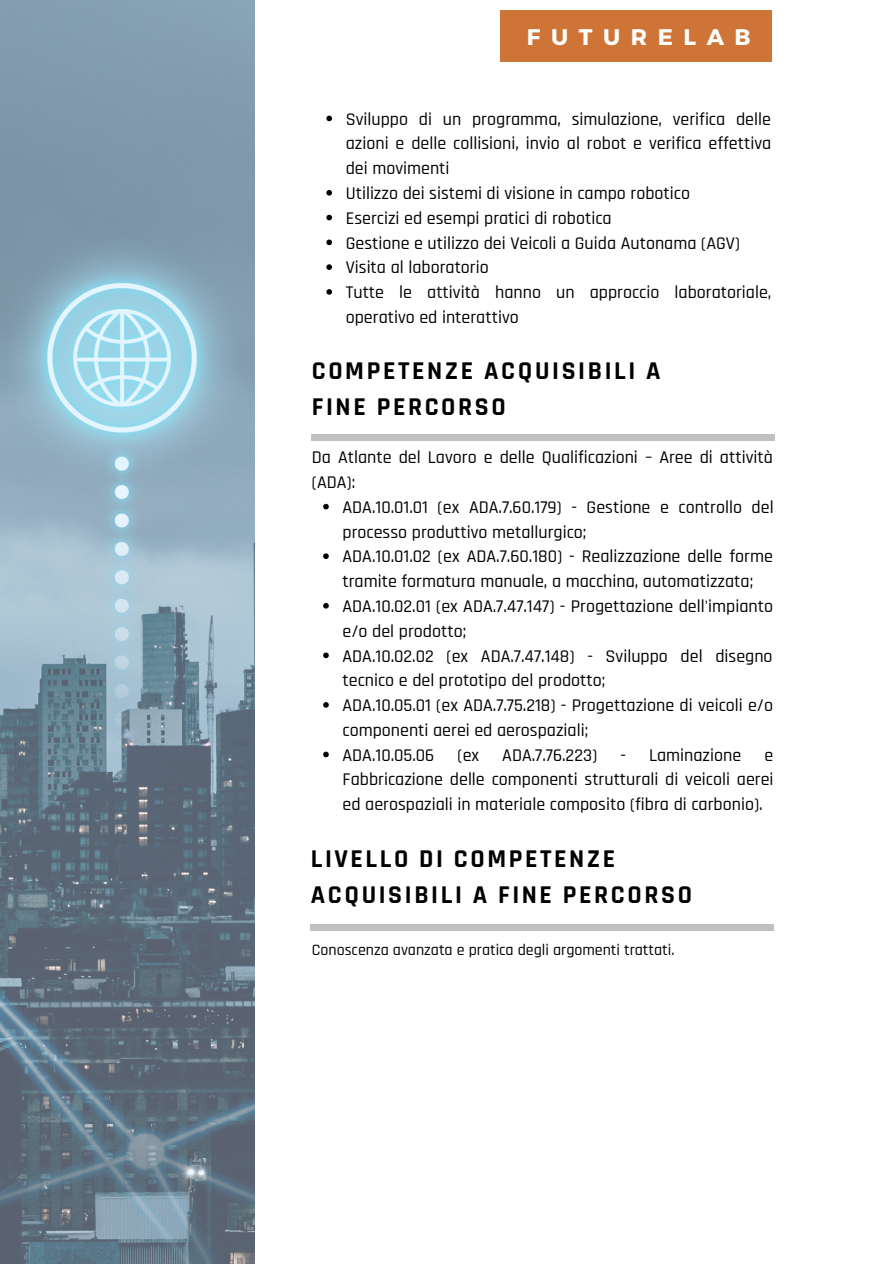
<style>
.page{position:relative;width:894px;height:1264px;background:#fff}
.page>*{position:absolute;margin:0;border:0;box-sizing:border-box;transform-origin:0 0}
.t1{font:700 25.95px/36px "Rajdhani";letter-spacing:.1em;color:#000}
.t2{font:700 22.5px "Montserrat";letter-spacing:.47em;color:#fff}
.t3{font:500 18px/24.8px "Rajdhani";color:#000}
.t4{font:500 16.05px "Rajdhani";color:#000}
</style>
<div class="page">
<div style="left:311px;top:924px;width:462px;height:6px;background:#c0c0c0"></div>
<svg style="left:323px;top:504px;width:6px;height:5px"></svg>
<svg style="left:323px;top:553px;width:6px;height:6px"></svg>
<svg style="left:323px;top:603px;width:6px;height:5px"></svg>
<svg style="left:323px;top:652px;width:6px;height:6px"></svg>
<svg style="left:323px;top:702px;width:6px;height:5px"></svg>
<svg style="left:323px;top:751px;width:6px;height:6px"></svg>
<div style="left:312px;top:434px;width:462px;height:7px;background:#c0c0c0"></div>
<div style="left:500px;top:10px;width:271px;height:52px;background:#cf7437"></div>
<img style="left:0;top:0;width:255px;height:1263px">
<svg style="left:326px;top:116px;width:6px;height:5px"></svg>
<svg style="left:326px;top:190px;width:6px;height:5px"></svg>
<svg style="left:326px;top:215px;width:6px;height:5px"></svg>
<svg style="left:326px;top:239px;width:6px;height:6px"></svg>
<svg style="left:326px;top:264px;width:6px;height:6px"></svg>
<svg style="left:326px;top:289px;width:6px;height:6px"></svg>
<p class="t2" style="left:526px;top:22px;width:225px">FUTURELAB</p>
<p class="t3" style="left:345px;top:107px;width:427px;text-align:justify">Sviluppo di un programma, simulazione, verifica delle azioni e delle collisioni, invio al robot e verifica effettiva dei movimenti</p>
<p class="t3" style="left:345px;top:181px;width:346px">Utilizzo dei sistemi di visione in campo robotico</p>
<p class="t3" style="left:345px;top:206px;width:267px">Esercizi ed esempi pratici di robotica</p>
<p class="t3" style="left:345px;top:231px;width:396px">Gestione e utilizzo dei Veicoli a Guida Autonama (AGV)</p>
<p class="t3" style="left:345px;top:256px;width:144px">Visita al laboratorio</p>
<p class="t3" style="left:345px;top:280px;width:427px">Tutte le attività hanno un approccio laboratoriale, operativo ed interattivo</p>
<p class="t1" style="left:312px;top:353px;width:350px">COMPETENZE ACQUISIBILI A<br>FINE PERCORSO</p>
<p class="t3" style="left:312px;top:445px;width:462px">Da Atlante del Lavoro e delle Qualificazioni – Aree di attività (ADA):</p>
<p class="t3" style="left:342px;top:495px;width:432px">ADA.10.01.01 (ex ADA.7.60.179) - Gestione e controllo del processo produttivo metallurgico;</p>
<p class="t3" style="left:342px;top:545px;width:431px">ADA.10.01.02 (ex ADA.7.60.180) - Realizzazione delle forme tramite formatura manuale, a macchina, automatizzata;</p>
<p class="t3" style="left:342px;top:594px;width:432px">ADA.10.02.01 (ex ADA.7.47.147) - Progettazione dell'impianto e/o del prodotto;</p>
<p class="t3" style="left:342px;top:644px;width:431px">ADA.10.02.02 (ex ADA.7.47.148) - Sviluppo del disegno tecnico e del prototipo del prodotto;</p>
<p class="t3" style="left:342px;top:693px;width:432px">ADA.10.05.01 (ex ADA.7.75.218) - Progettazione di veicoli e/o componenti aerei ed aerospaziali;</p>
<p class="t3" style="left:342px;top:743px;width:93px">ADA.10.05.06</p>
<p class="t3" style="left:457px;top:743px;width:23px">(ex</p>
<p class="t3" style="left:502px;top:743px;width:96px">ADA.7.76.223)</p>
<p class="t3" style="left:620px;top:743px;width:122px">- Laminazione</p>
<p class="t3" style="left:342px;top:743px;width:432px;text-align:justify;text-indent:421px">e Fabbricazione delle componenti strutturali di veicoli aerei ed aerospaziali in materiale composito (fibra di carbonio).</p>
<p class="t1" style="left:311px;top:841px;width:382px">LIVELLO DI COMPETENZE<br>ACQUISIBILI A FINE PERCORSO</p>
<p class="t4" style="left:312px;top:940px;width:364px">Conoscenza avanzata e pratica degli argomenti trattati.</p>
</div>
